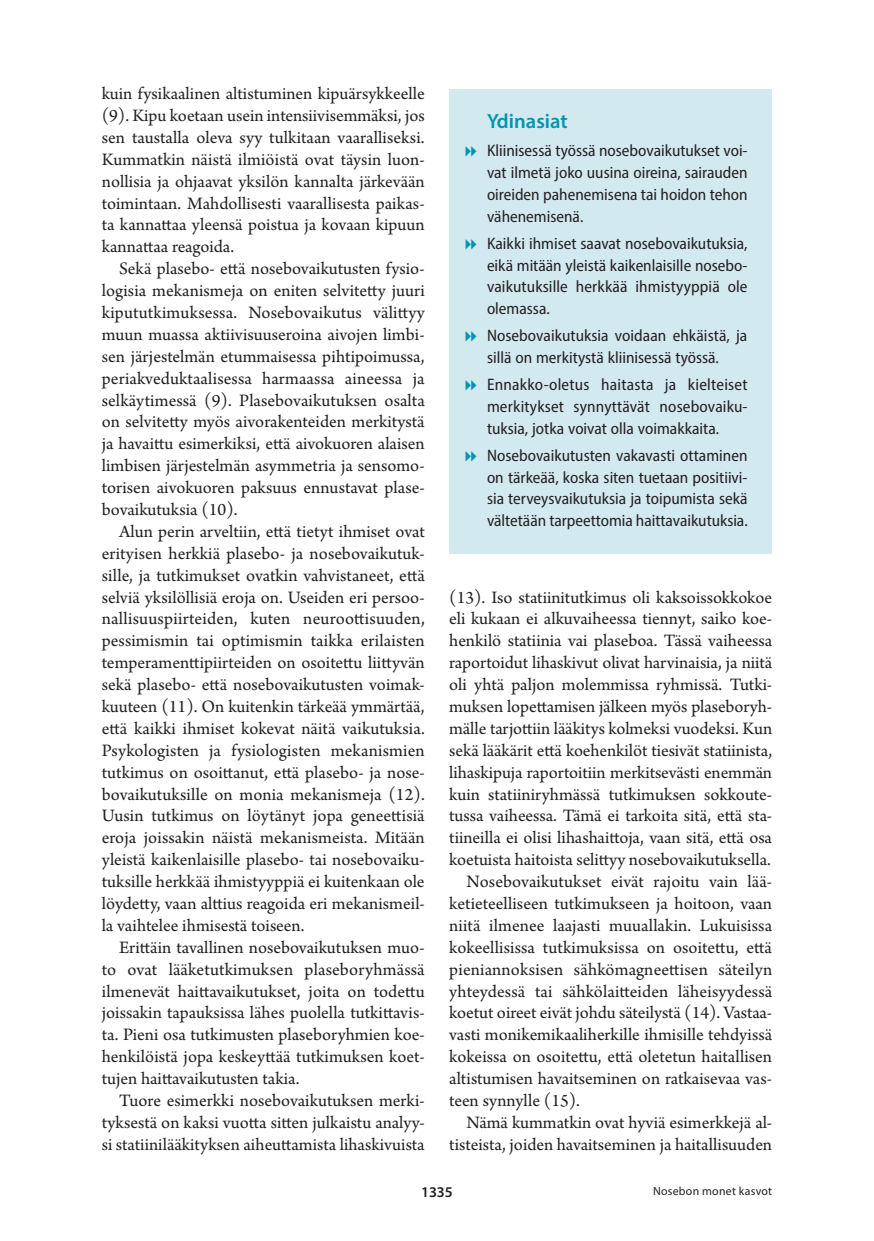
<style>
.page{position:relative;width:874px;height:1241px;background:#fff}
.page>*{position:absolute;margin:0;border:0;box-sizing:border-box;transform-origin:0 0}
.ydinasiat_otsikko_tu{font:600 20.65px "Myriad Pro";color:#0096b1}
.t1{font:18.38px/21.9px "Arno Pro";color:#231f20;text-align:justify}
.t2{font:semi-condensed 16.62px/21.9px "Myriad Pro";color:#231f20;text-align:justify}
.t3{font:600 14.88px "Myriad Pro";color:#231f20}
.Ala{font:11.9px "Myriad Pro";letter-spacing:.02em;color:#231f20}
</style>
<div class="page">
<div style="left:449px;top:88px;width:322px;height:465px;background:#d3e9f0"></div>
<p class="t1" style="left:102px;top:84px;width:324px">kuin fysikaalinen altistuminen kipuärsykkeelle (9). Kipu koetaan usein intensiivisemmäksi, jos sen taustalla oleva syy tulkitaan vaaralliseksi.<br>Kummatkin näistä ilmiöistä ovat täysin luon&shy;nollisia ja ohjaavat yksilön kannalta järkevään toimintaan. Mahdollisesti vaarallisesta paikas&shy;ta kannattaa yleensä poistua ja kovaan kipuun kannattaa reagoida.</p>
<p class="t1" style="left:102px;top:259px;width:324px;text-indent:17px">Sekä plasebo- että nosebovaikutusten fysio&shy;logisia mekanismeja on eniten selvitetty juuri kipututkimuksessa. Nosebovaikutus välittyy muun muassa aktiivisuuseroina aivojen limbi&shy;sen järjestelmän etummaisessa pihtipoimussa, periakveduktaalisessa harmaassa aineessa ja selkäytimessä (9). Plasebovaikutuksen osalta on selvitetty myös aivorakenteiden merkitystä ja havaittu esimerkiksi, että aivokuoren alaisen limbisen järjestelmän asymmetria ja sensomo&shy;torisen aivokuoren paksuus ennustavat plase&shy;bovaikutuksia (10).</p>
<p class="t1" style="left:102px;top:521px;width:324px;text-indent:17px">Alun perin arveltiin, että tietyt ihmiset ovat erityisen herkkiä plasebo- ja nosebovaikutuk&shy;sille, ja tutkimukset ovatkin vahvistaneet, että selviä yksilöllisiä eroja on. Useiden eri persoo&shy;nallisuuspiirteiden, kuten neuroottisuuden, pessimismin tai optimismin taikka erilaisten temperamenttipiirteiden on osoitettu liittyvän sekä plasebo- että nosebovaikutusten voimak&shy;kuuteen (11). On kuitenkin tärkeää ymmärtää, että kaikki ihmiset kokevat näitä vaikutuksia.<br>Psykologisten ja fysiologisten mekanismien tutkimus on osoittanut, että plasebo- ja nose&shy;bovaikutuksille on monia mekanismeja (12).<br>Uusin tutkimus on löytänyt jopa geneettisiä eroja joissakin näistä mekanismeista. Mitään yleistä kaikenlaisille plasebo- tai nosebovaiku&shy;tuksille herkkää ihmistyyppiä ei kuitenkaan ole löydetty, vaan alttius reagoida eri mekanismeil&shy;la vaihtelee ihmisestä toiseen.</p>
<p class="t1" style="left:102px;top:937px;width:324px;text-indent:17px">Erittäin tavallinen nosebovaikutuksen muo&shy;to ovat lääketutkimuksen plaseboryhmässä ilmenevät haittavaikutukset, joita on todettu joissakin tapauksissa lähes puolella tutkittavis&shy;ta. Pieni osa tutkimusten plaseboryhmien koe&shy;henkilöistä jopa keskeyttää tutkimuksen koet&shy;tujen haittavaikutusten takia.</p>
<p class="t1" style="left:102px;top:1090px;width:324px;text-indent:17px">Tuore esimerkki nosebovaikutuksen merki&shy;tyksestä on kaksi vuotta sitten julkaistu analyy&shy;si statiinilääkityksen aiheuttamista lihaskivuista</p>
<p class="ydinasiat_otsikko_tu" style="left:486px;top:108px;width:82px">Ydinasiat</p>
<p class="t2" style="left:486px;top:139px;width:262px">Kliinisessä työssä nosebovaikutukset voi&shy;vat ilmetä joko uusina oireina, sairauden oireiden pahenemisena tai hoidon tehon vähenemisenä.</p>
<p class="t2" style="left:486px;top:232px;width:262px">Kaikki ihmiset saavat nosebovaikutuksia, eikä mitään yleistä kaikenlaisille nosebo&shy;vaikutuksille herkkää ihmistyyppiä ole olemassa.</p>
<p class="t2" style="left:486px;top:324px;width:262px">Nosebovaikutuksia voidaan ehkäistä, ja sillä on merkitystä kliinisessä työssä.</p>
<p class="t2" style="left:486px;top:373px;width:262px">Ennakko-oletus haitasta ja kielteiset merkitykset synnyttävät nosebovaiku&shy;tuksia, jotka voivat olla voimakkaita.</p>
<p class="t2" style="left:486px;top:444px;width:262px">Nosebovaikutusten vakavasti ottaminen on tärkeää, koska siten tuetaan positiivi&shy;sia terveysvaikutuksia ja toipumista sekä vältetään tarpeettomia haittavaikutuksia.</p>
<p class="t1" style="left:449px;top:587px;width:324px">(13). Iso statiinitutkimus oli kaksoissokkokoe eli kukaan ei alkuvaiheessa tiennyt, saiko koe&shy;henkilö statiinia vai plaseboa. Tässä vaiheessa raportoidut lihaskivut olivat harvinaisia, ja niitä oli yhtä paljon molemmissa ryhmissä. Tutki&shy;muksen lopettamisen jälkeen myös plaseboryh&shy;mälle tarjottiin lääkitys kolmeksi vuodeksi. Kun sekä lääkärit että koehenkilöt tiesivät statiinista, lihaskipuja raportoitiin merkitsevästi enemmän kuin statiiniryhmässä tutkimuksen sokkoute&shy;tussa vaiheessa. Tämä ei tarkoita sitä, että sta&shy;tiineilla ei olisi lihashaittoja, vaan sitä, että osa koetuista haitoista selittyy nosebovaikutuksella.</p>
<p class="t1" style="left:449px;top:871px;width:324px;text-indent:17px">Nosebovaikutukset eivät rajoitu vain lää&shy;ketieteelliseen tutkimukseen ja hoitoon, vaan niitä ilmenee laajasti muuallakin. Lukuisissa kokeellisissa tutkimuksissa on osoitettu, että pieniannoksisen sähkömagneettisen säteilyn yhteydessä tai sähkölaitteiden läheisyydessä koetut oireet eivät johdu säteilystä (14). Vastaa&shy;vasti monikemikaaliherkille ihmisille tehdyissä kokeissa on osoitettu, että oletetun haitallisen altistumisen havaitseminen on ratkaisevaa vas&shy;teen synnylle (15).</p>
<p class="t1" style="left:449px;top:1112px;width:324px;text-align:right">Nämä kummatkin ovat hyviä esimerkkejä al&shy;tisteista, joiden havaitseminen ja haitallisuuden</p>
<p class="t3" style="left:421px;top:1182px;width:33px">1335</p>
<p class="Ala" style="left:652px;top:1183px;width:120px">Nosebon monet kasvot</p>
</div>
